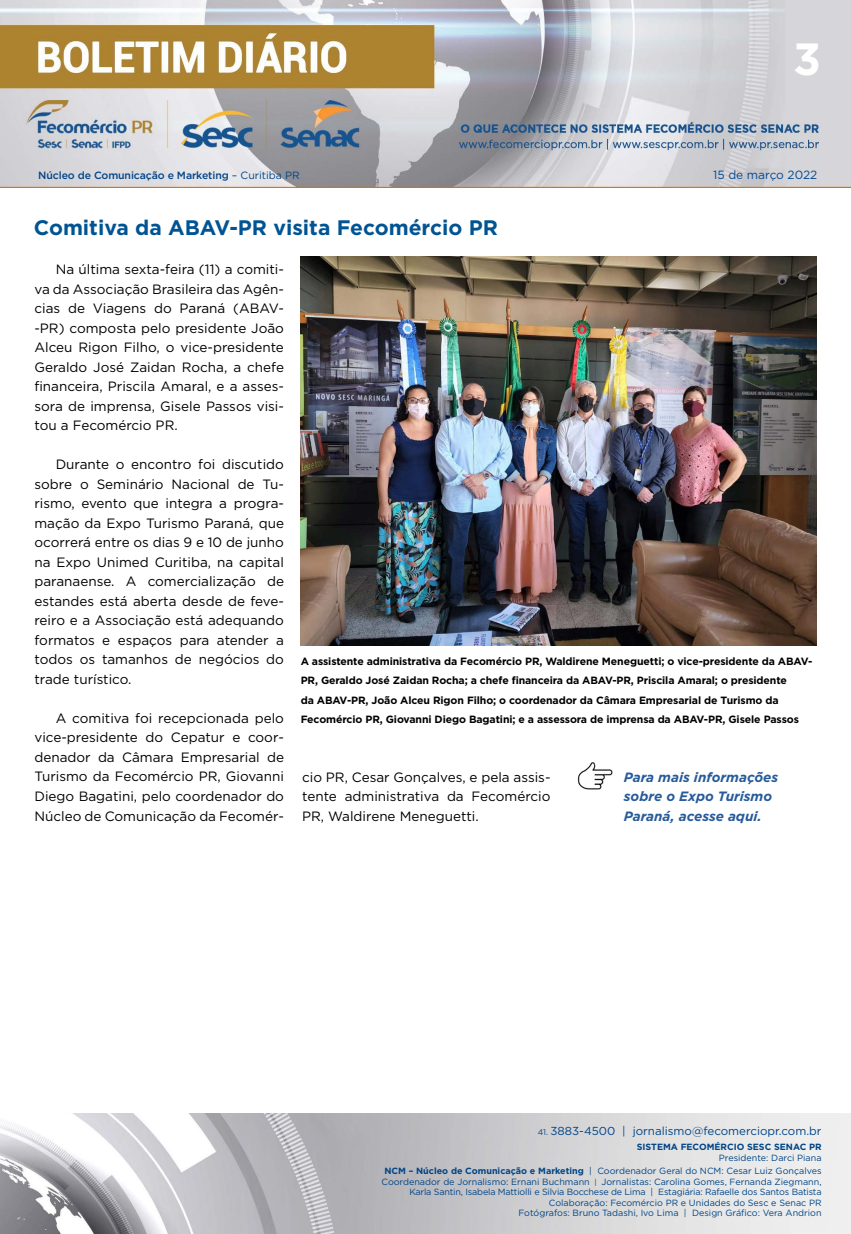
<style>
.page{position:relative;width:851px;height:1234px;background:#fff}
.page>*{position:absolute;margin:0;border:0;box-sizing:border-box;transform-origin:0 0}
.t1{font:700 45px "Gotham";color:#fff}
.t2{font:700 21px "Gotham";color:#005493}
.t3{font:13.5px/19.5px "Gotham";color:#000;text-align:justify}
.t4{font:italic 700 13.5px/19.5px "Gotham";color:#275b9b}
.t5{font:11.85px "Gotham";color:#004a93}
.t6{font:11.55px "Gotham";color:#004587}
.t7{font:700 10.5px/19.5px "Gotham";letter-spacing:-.01em;color:#000}
.t8{font:500 10.5px "Gotham";letter-spacing:-.01em;color:#004587}
.t9{font:9px/10.5px "Gotham";color:#004587;text-align:right}
.t10{font:700 9px "Gotham";color:#004587}
.s1{font-weight:400}
.s2{font-size:8.25px}
.s3{font-weight:700}
.s4{font-size:7.65px}
</style>
<div class="page">
<img style="left:0;top:0;width:850px;height:188px">
<img style="left:0;top:1113px;width:850px;height:120px">
<img style="left:300px;top:257px;width:516px;height:388px">
<img style="left:577px;top:762px;width:35px;height:27px">
<h1 class="t1" style="left:793px;top:29px;width:29px">3</h1>
<p class="t8" style="left:38px;top:168px;width:263px">Núcleo de Comunicação e Marketing <span class="s1">– Curitiba PR</span></p>
<p class="t5" style="left:713px;top:167px;width:106px">15 de março 2022</p>
<h2 class="t2" style="left:34px;top:214px;width:465px">Comitiva da ABAV-PR visita Fecomércio PR</h2>
<p class="t3" style="left:34px;top:259px;width:251px;text-indent:21px">Na última sexta-feira (11) a comiti&shy;va da Associação Brasileira das Agên&shy;cias de Viagens do Paraná (ABAV--PR) composta pelo presidente João Alceu Rigon Filho, o vice-presidente Geraldo José Zaidan Rocha, a chefe financeira, Priscila Amaral, e a asses&shy;sora de imprensa, Gisele Passos visi&shy;tou a Fecomércio PR.</p>
<p class="t3" style="left:34px;top:454px;width:251px;text-indent:21px">Durante o encontro foi discutido sobre o Seminário Nacional de Tu&shy;rismo, evento que integra a progra&shy;mação da Expo Turismo Paraná, que ocorrerá entre os dias 9 e 10 de junho na Expo Unimed Curitiba, na capital paranaense. A comercialização de estandes está aberta desde de feve&shy;reiro e a Associação está adequando formatos e espaços para atender a todos os tamanhos de negócios do trade turístico.</p>
<p class="t3" style="left:34px;top:708px;width:251px;text-indent:21px">A comitiva foi recepcionada pelo vice-presidente do Cepatur e coor&shy;denador da Câmara Empresarial de Turismo da Fecomércio PR, Giovanni Diego Bagatini, pelo coordenador do Núcleo de Comunicação da Fecomér-</p>
<p class="t7" style="left:300px;top:650px;width:513px">A assistente administrativa da Fecomércio PR, Waldirene Meneguetti; o vice-presidente da ABAV-PR, Geraldo José Zaidan Rocha; a chefe financeira da ABAV-PR, Priscila Amaral; o presidente<br>da ABAV-PR, João Alceu Rigon Filho; o coordenador da Câmara Empresarial de Turismo da Fecomércio PR, Giovanni Diego Bagatini; e a assessora de imprensa da ABAV-PR, Gisele Passos</p>
<p class="t3" style="left:302px;top:766px;width:250px">cio PR, Cesar Gonçalves, e pela assis&shy;tente administrativa da Fecomércio PR, Waldirene Meneguetti.</p>
<p class="t4" style="left:623px;top:766px;width:156px">Para mais informações sobre o Expo Turismo<br>Paraná, acesse aqui.</p>
<p class="t6" style="left:537px;top:1123px;width:285px"><span class="s2">41.</span> 3883-4500 | jornalismo@fecomerciopr.com.br</p>
<p class="t10" style="left:636px;top:1140px;width:186px">SISTEMA FECOMÉRCIO SESC SENAC PR</p>
<p class="t9" style="left:384px;top:1150px;width:438px;line-height:13.5px">Presidente: Darci Piana<br><span class="s3">NCM – Núcleo de Comunicação e Marketing</span> | Coordenador Geral do NCM: Cesar Luiz Gonçalves</p>
<p class="t9" style="left:381px;top:1175px;width:441px">Coordenador de Jornalismo: Ernani Buchmann <span class="s4">|</span> Jornalistas: Carolina Gomes, Fernanda Ziegmann, Karla Santin, Isabela Mattiolli e Silvia Bocchese de Lima | Estagiária: Rafaelle dos Santos Batista Colaboração: Fecomércio PR e Unidades do Sesc e Senac PR<br>Fotógrafos: Bruno Tadashi, Ivo Lima | Design Gráfico: Vera Andrion</p>
</div>
